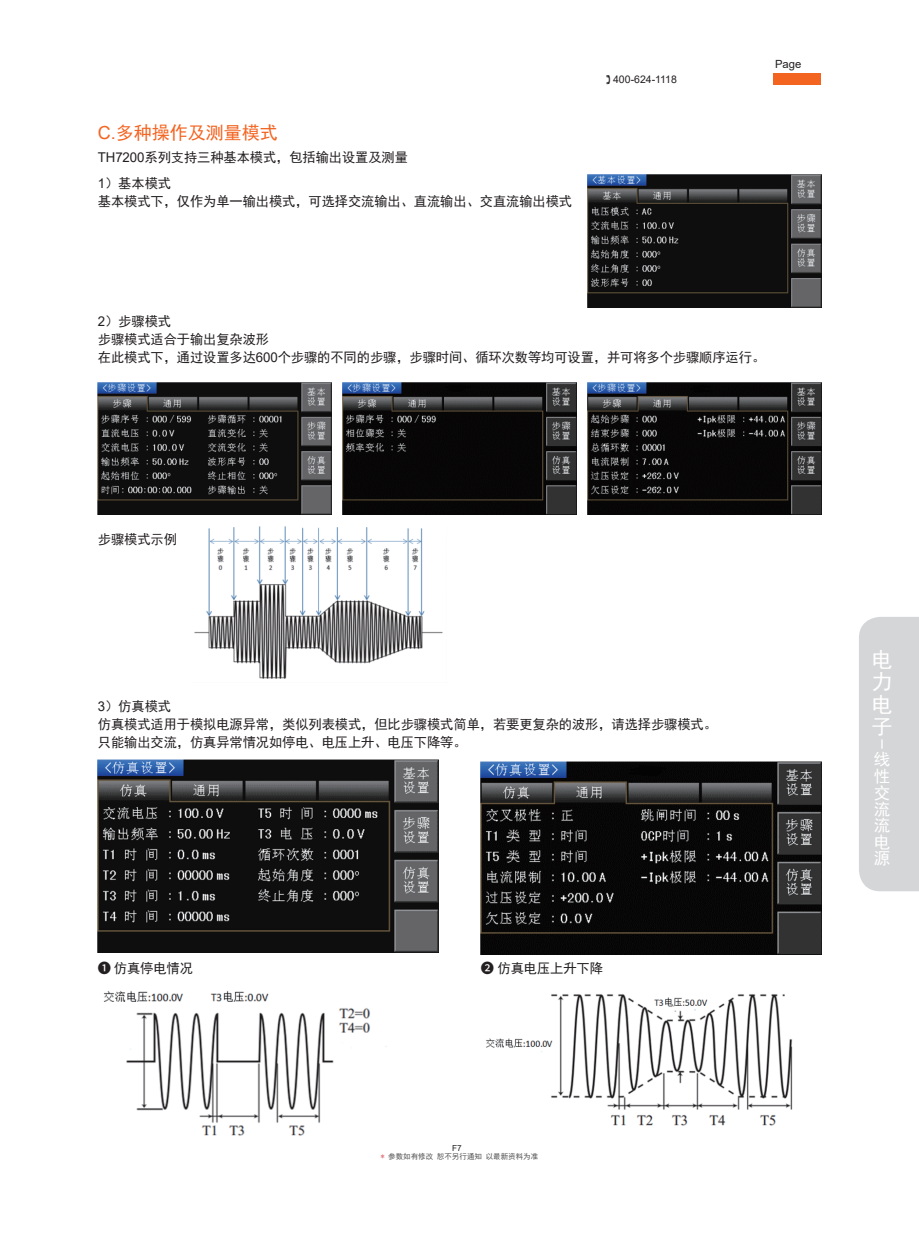
<style>
.page{position:relative;width:919px;height:1238px;background:#fff}
.page>*{position:absolute;margin:0;border:0;box-sizing:border-box;transform-origin:0 0}
.t1{font:21px/22.4px "Sim Hei";color:#fff;text-align:justify}
.t2{font:18px "Sim Hei";color:#f36421}
.t3{font:16.5px/16.5px "Sim Hei";color:#fff;text-align:justify}
.t4{font:13.5px "Sim Hei";letter-spacing:-.005em;color:#231f20}
.t5{font:11.25px "Arial";color:#231f20}
.t6{font:10.5px "Arial";color:#231f20}
.t7{font:8.25px "Arial";color:#231f20}
.t8{font:7.5px "Sim Hei";color:#535355}
.s1{font-family:"Arial"}
.s2{font-family:"Source Han Sans CN";font-weight:500}
.s3{font-family:"Sim Sun";color:#d1232a}
</style>
<div class="page">
<img style="left:98px;top:759px;width:340px;height:193px">
<img style="left:480px;top:761px;width:341px;height:193px">
<img style="left:486px;top:994px;width:307px;height:132px">
<img style="left:103px;top:991px;width:284px;height:145px">
<div style="left:859px;top:617px;width:59px;height:274px;background:#d5d6d8"></div>
<div style="left:773px;top:73px;width:48px;height:12px;background:#f36421"></div>
<img style="left:587px;top:174px;width:234px;height:133px">
<img style="left:98px;top:382px;width:234px;height:132px">
<img style="left:342px;top:382px;width:234px;height:132px">
<img style="left:587px;top:382px;width:234px;height:132px">
<img style="left:194px;top:526px;width:249px;height:153px">
<p class="t2" style="left:98px;top:123px;width:182px"><span class="s1">C.</span>多种操作及测量模式</p>
<p class="t4" style="left:98px;top:151px;width:312px"><span class="s1">TH7200</span>系列支持三种基本模式，包括输出设置及测量</p>
<p class="t4" style="left:98px;top:177px;width:75px"><span class="s1">1</span>）基本模式</p>
<p class="t4" style="left:98px;top:195px;width:475px">基本模式下，仅作为单一输出模式，可选择交流输出、直流输出、交直流输出模式</p>
<p class="t6" style="left:613px;top:72px;width:65px">400-624-1118</p>
<p class="t5" style="left:775px;top:56px;width:28px">Page</p>
<p class="t4" style="left:98px;top:315px;width:75px"><span class="s1">2</span>）步骤模式</p>
<p class="t4" style="left:98px;top:333px;width:173px">步骤模式适合于输出复杂波形</p>
<p class="t4" style="left:98px;top:351px;width:668px">在此模式下，通过设置多达<span class="s1">600</span>个步骤的不同的步骤，步骤时间、循环次数等均可设置，并可将多个步骤顺序运行。</p>
<p class="t4" style="left:98px;top:532px;width:81px">步骤模式示例</p>
<p class="t4" style="left:98px;top:699px;width:75px"><span class="s1">3</span>）仿真模式</p>
<p class="t4" style="left:98px;top:717px;width:620px">仿真模式适用于模拟电源异常，类似列表模式，但比步骤模式简单，若要更复杂的波形，请选择步骤模式。</p>
<p class="t4" style="left:98px;top:735px;width:370px">只能输出交流，仿真异常情况如停电、电压上升、电压下降等。</p>
<p class="t4" style="left:98px;top:961px;width:97px"><span class="s2">❶</span> 仿真停电情况</p>
<p class="t4" style="left:480px;top:961px;width:124px"><span class="s2">❷</span> 仿真电压上升下降</p>
<p class="t7" style="left:452px;top:1142px;width:11px">F7</p>
<p class="t8" style="left:380px;top:1152px;width:159px"><span class="s3">*</span> 参数如有修改 恕不另行通知 以最新资料为准</p>
<h1 class="t1" style="left:871px;top:648px;width:22px">电力电子</h1>
<h1 class="t1" style="left:893px;top:739px;width:12px;rotate:90deg">-</h1>
<p class="t3" style="left:873px;top:751px;width:17px">线性交流流电源</p>
</div>
